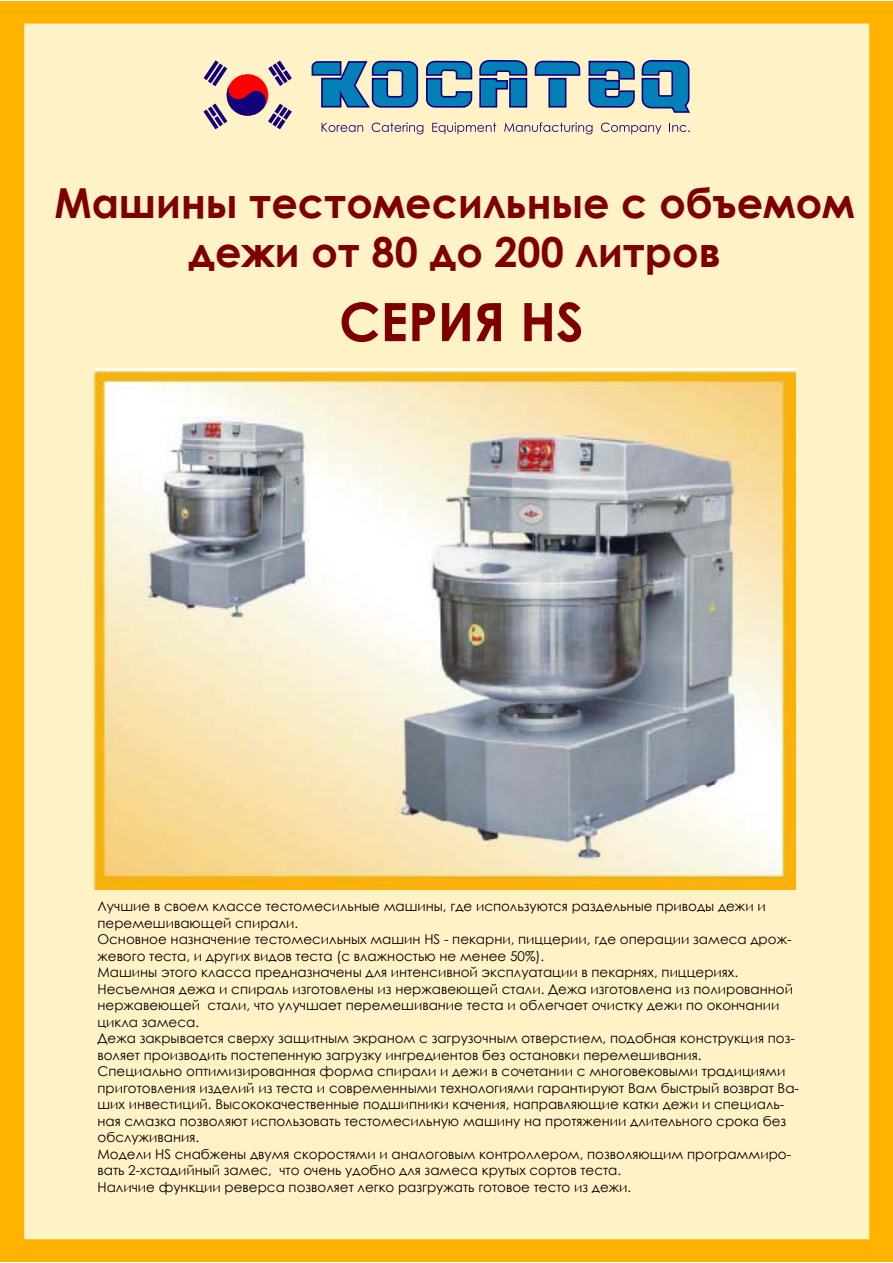
<style>
.page{position:relative;width:893px;height:1263px;background:#fff}
.page>*{position:absolute;margin:0;border:0;box-sizing:border-box;transform-origin:0 0}
.t1{font:700 52.95px "Century Gothic";color:#7f0000}
.t2{font:700 41.4px/49.7px "Century Gothic";color:#7f0000;text-align:center}
.t3{font:13.5px/16.5px "Century Gothic";color:#000}
</style>
<div class="page">
<div style="left:0;top:1px;width:893px;height:1260px;background:#ffb300"></div>
<div style="left:29px;top:28px;width:836px;height:1207px;background:#fff2c7"></div>
<div style="left:24px;top:24px;width:845px;height:1215px;border:9px solid #fff2c7"></div>
<img style="left:94px;top:368px;width:701px;height:521px">
<svg style="left:588px;top:61px;width:47px;height:47px"></svg>
<svg style="left:426px;top:61px;width:46px;height:47px"></svg>
<svg style="left:312px;top:61px;width:106px;height:47px"></svg>
<svg style="left:203px;top:60px;width:89px;height:69px"></svg>
<svg style="left:322px;top:123px;width:41px;height:9px"></svg>
<svg style="left:372px;top:122px;width:51px;height:12px"></svg>
<svg style="left:432px;top:122px;width:64px;height:12px"></svg>
<svg style="left:504px;top:122px;width:88px;height:12px"></svg>
<svg style="left:601px;top:123px;width:60px;height:11px"></svg>
<svg style="left:669px;top:123px;width:21px;height:9px"></svg>
<svg style="left:642px;top:60px;width:48px;height:53px"></svg>
<svg style="left:535px;top:61px;width:45px;height:47px"></svg>
<svg style="left:479px;top:60px;width:48px;height:48px"></svg>
<h2 class="t2" style="left:54px;top:176px;width:802px">Машины тестомесильные с объемом дежи от 80 до 200 литров</h2>
<h1 class="t1" style="left:339px;top:282px;width:246px">СЕРИЯ HS</h1>
<p class="t3" style="left:97px;top:898px;width:703px">Лучшие в своем классе тестомесильные машины, где используются раздельные приводы дежи и перемешивающей спирали.<br>Основное назначение тестомесильных машин HS - пекарни, пиццерии, где операции замеса дрож&shy;жевого теста, и других видов теста (с влажностью не менее 50%).<br>Машины этого класса предназначены для интенсивной эксплуатации в пекарнях, пиццериях.<br>Несъемная дежа и спираль изготовлены из нержавеющей стали. Дежа изготовлена из полированной нержавеющей стали, что улучшает перемешивание теста и облегчает очистку дежи по окончании цикла замеса.<br>Дежа закрывается сверху защитным экраном с загрузочным отверстием, подобная конструкция поз&shy;воляет производить постепенную загрузку ингредиентов без остановки перемешивания.<br>Специально оптимизированная форма спирали и дежи в сочетании с многовековыми традициями приготовления изделий из теста и современными технологиями гарантируют Вам быстрый возврат Ва&shy;ших инвестиций. Высококачественные подшипники качения, направляющие катки дежи и специаль&shy;ная смазка позволяют использовать тестомесильную машину на протяжении длительного срока без обслуживания.<br>Модели HS снабжены двумя скоростями и аналоговым контроллером, позволяющим программиро&shy;вать 2-хстадийный замес, что очень удобно для замеса крутых сортов теста.<br>Наличие функции реверса позволяет легко разгружать готовое тесто из дежи.</p>
</div>
